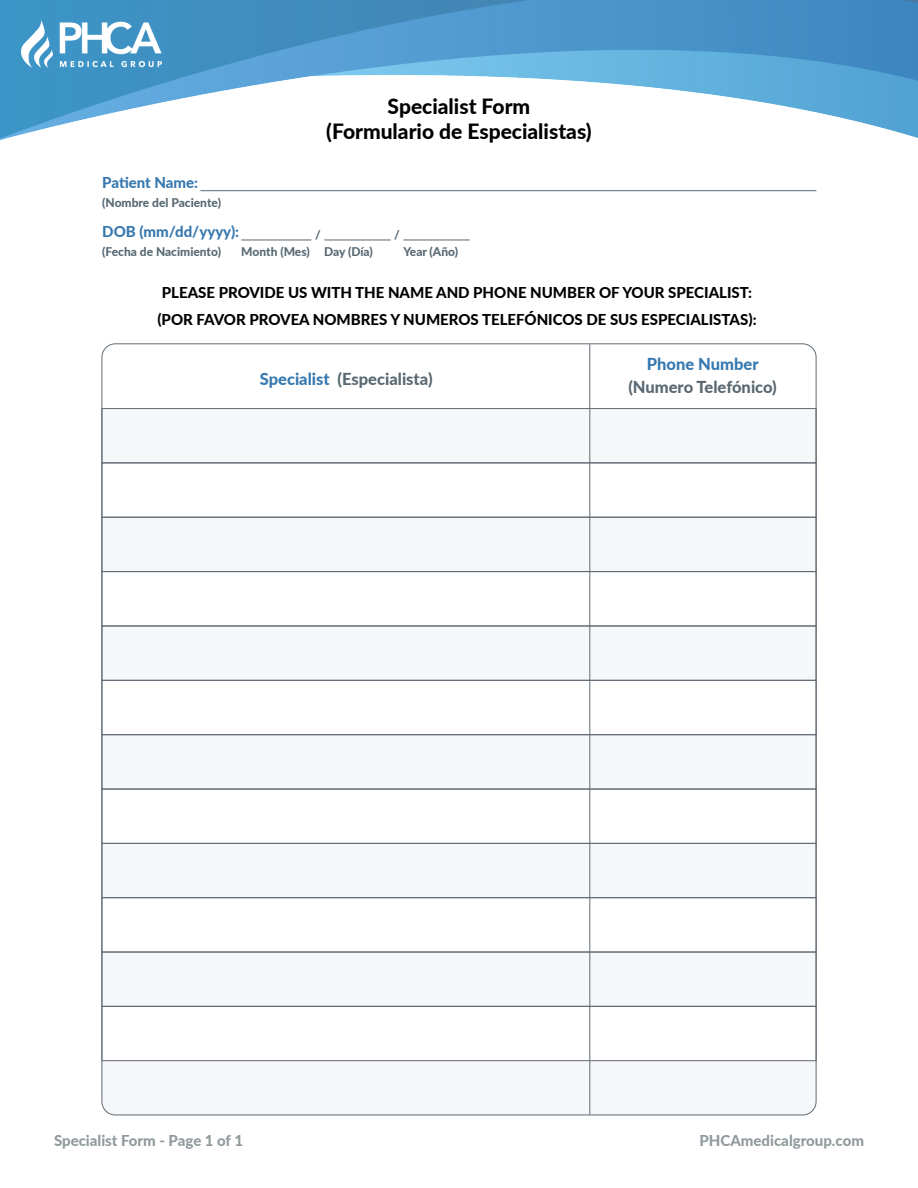
<style>
.page{position:relative;width:918px;height:1188px;background:#fff}
.page>*{position:absolute;margin:0;border:0;box-sizing:border-box;transform-origin:0 0}
.t1{font:800 21px/25.2px "Lato";color:#000;text-align:center}
.t2{font:800 16.5px "Lato";color:#596872}
.t3{font:800 16.5px "Lato";color:#3678b0}
.t4{font:800 15px/27px "Lato";color:#000;text-align:center}
.t5{font:800 15px "Lato";color:#909a9c}
.t6{font:800 15px "Lato";color:#3678b0}
.t7{font:800 12px "Lato";color:#566873}
.s1{color:#3678b0}
</style>
<div class="page">
<img style="left:0;top:0;width:918px;height:140px">
<div style="left:102px;top:344px;width:714px;height:771px;background:#f6f7f8;border-radius:14px"></div>
<div style="left:102px;top:1006px;width:714px;height:55px;background:#fff;border:1px solid #626b74"></div>
<div style="left:102px;top:897px;width:714px;height:55px;background:#fff;border:1px solid #626b74"></div>
<div style="left:102px;top:789px;width:714px;height:55px;background:#fff;border:1px solid #626b74"></div>
<div style="left:102px;top:680px;width:714px;height:55px;background:#fff"></div>
<div style="left:102px;top:571px;width:714px;height:55px;background:#fff;border:1px solid #626b74"></div>
<div style="left:102px;top:463px;width:714px;height:55px;background:#fff;border:1px solid #626b74"></div>
<div style="left:102px;top:344px;width:714px;height:65px;background:#fff"></div>
<img style="left:22px;top:19px;width:139px;height:49px">
<hr style="left:200px;top:190px;width:616px;height:1px;background:#566873">
<hr style="left:241px;top:240px;width:70px;height:1px;background:#566873">
<hr style="left:324px;top:240px;width:67px;height:1px;background:#566873">
<hr style="left:403px;top:240px;width:67px;height:1px;background:#566873">
<div style="left:102px;top:408px;width:714px;height:55px;border:1px solid #626b74"></div>
<hr style="left:589px;top:344px;width:1px;height:771px;background:#626b74">
<div style="left:102px;top:517px;width:714px;height:55px;border:1px solid #626b74"></div>
<div style="left:102px;top:626px;width:714px;height:55px;border:1px solid #626b74"></div>
<div style="left:102px;top:734px;width:714px;height:55px;border:1px solid #626b74"></div>
<div style="left:102px;top:843px;width:714px;height:55px;border:1px solid #626b74"></div>
<div style="left:102px;top:952px;width:714px;height:55px;border:1px solid #626b74"></div>
<p class="t6" style="left:102px;top:172px;width:97px">Patient Name:</p>
<p class="t7" style="left:102px;top:193px;width:120px">(Nombre del Paciente)</p>
<p class="t6" style="left:102px;top:221px;width:138px">DOB (mm/dd/yyyy):</p>
<h1 class="t1" style="left:326px;top:93px;width:267px">Specialist Form<br>(Formulario de Especialistas)</h1>
<p class="t7" style="left:315px;top:225px;width:7px">/</p>
<p class="t7" style="left:394px;top:225px;width:7px">/</p>
<p class="t7" style="left:102px;top:243px;width:120px">(Fecha de Nacimiento)</p>
<p class="t7" style="left:241px;top:243px;width:133px">Month (Mes) Day (Día)</p>
<p class="t7" style="left:403px;top:243px;width:56px">Year (Año)</p>
<p class="t4" style="left:157px;top:278px;width:601px">PLEASE PROVIDE US WITH THE NAME AND PHONE NUMBER OF YOUR SPECIALIST: (POR FAVOR PROVEA NOMBRES Y NUMEROS TELEFÓNICOS DE SUS ESPECIALISTAS):</p>
<p class="t2" style="left:260px;top:367px;width:174px"><span class="s1">Specialist</span> (Especialista)</p>
<p class="t3" style="left:647px;top:352px;width:113px">Phone Number</p>
<p class="t2" style="left:628px;top:375px;width:150px">(Numero Telefónico)</p>
<p class="t5" style="left:54px;top:1129px;width:191px">Specialist Form - Page 1 of 1</p>
<p class="t5" style="left:699px;top:1129px;width:166px">PHCAmedicalgroup.com</p>
</div>
